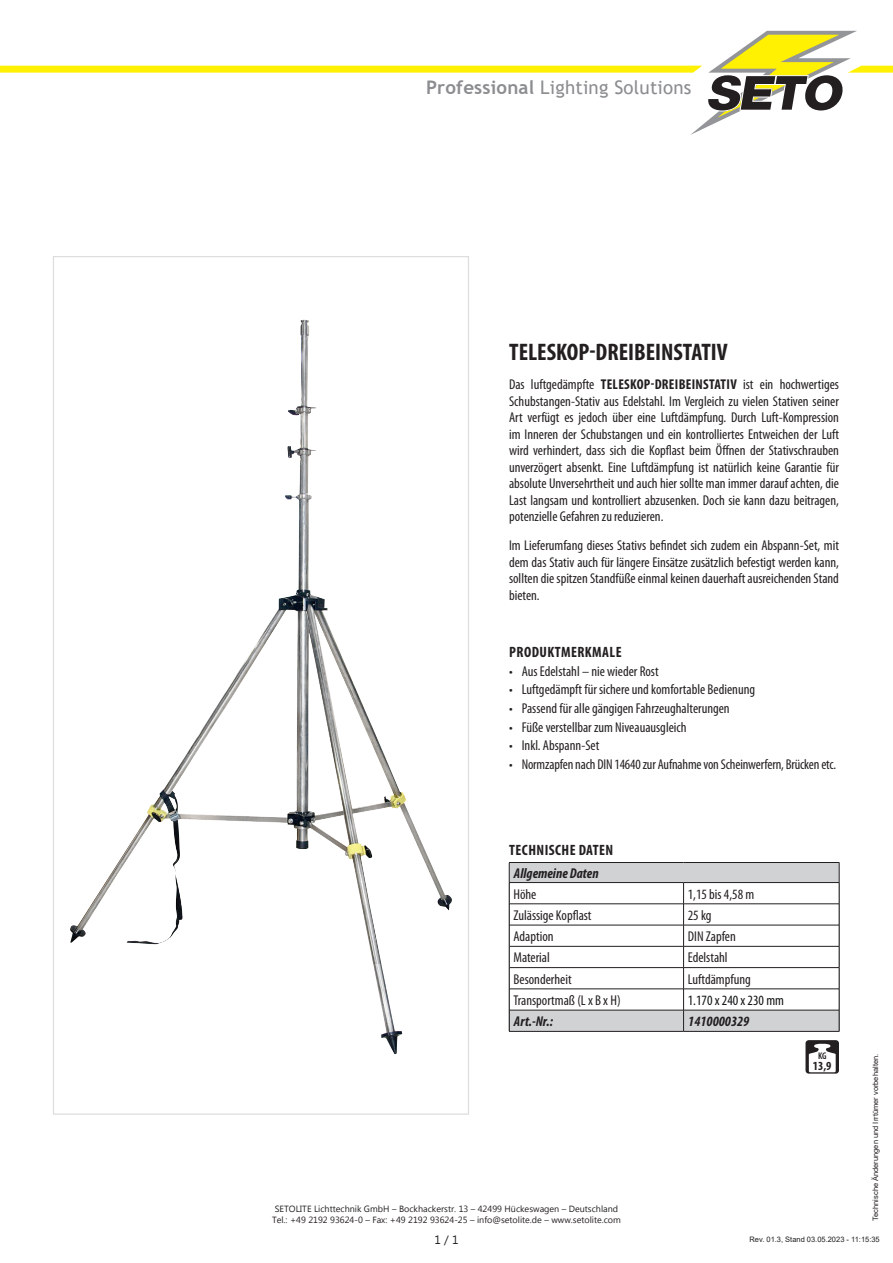
<style>
.page{position:relative;width:893px;height:1263px;background:#fff}
.page>*{position:absolute;margin:0;border:0;box-sizing:border-box;transform-origin:0 0}
.t1{font:700 condensed 24px "Myriad Pro";color:#231f20}
.t2{font:18.75px "Trebuchet MS";letter-spacing:.01em;color:#8b8d90}
.t3{font:700 condensed 15px "Myriad Pro";letter-spacing:.03em;color:#231f20}
.Inhalt_Tabelle{font:condensed 14.25px/16.5px "Myriad Pro";color:#231f20;text-align:justify}
.t4{font:italic 700 condensed 14.25px "Myriad Pro";color:#231f20}
.Inhalt_Tabelle-2{font:condensed 14.25px "Myriad Pro";color:#111314}
.t5{font:700 condensed 12.45px "Myriad Pro";color:#231f20}
.t6{font:12px "Lao UI";color:#231f20}
.t7{font:600 condensed 9.75px "Myriad Pro";color:#231f20}
.t8{font:9px/10.8px "Lao UI";color:#231f20;text-align:center}
.t9{font:7.5px "Arial";color:#231f20}
.s1{font-weight:700}
</style>
<div class="page">
<svg style="left:0;top:30px;width:893px;height:105px"></svg>
<hr style="left:509px;top:862px;width:175px;height:1px;background:#231f20">
<hr style="left:684px;top:862px;width:155px;height:1px;background:#231f20">
<hr style="left:509px;top:1031px;width:175px;height:1px;background:#231f20">
<hr style="left:684px;top:1031px;width:155px;height:1px;background:#231f20">
<svg style="left:509px;top:863px;width:331px;height:168px"></svg>
<img style="left:70px;top:320px;width:234px;height:625px">
<div style="left:806px;top:1041px;width:32px;height:32px;background:#231f20;border-radius:3px"></div>
<div style="left:805px;top:1040px;width:34px;height:33px;border:1px solid #231f20;border-radius:3px"></div>
<svg style="left:809px;top:1043px;width:27px;height:29px"></svg>
<h2 class="t2" style="left:426px;top:76px;width:267px"><span class="s1">Professional</span> Lighting Solutions</h2>
<p class="t1" style="left:509px;top:337px;width:220px">TELESKOP-DREIBEINSTATIV</p>
<p class="Inhalt_Tabelle" style="left:509px;top:376px;width:331px">Das luftgedämpfte <span class="s1">TELESKOP-DREIBEINSTATIV</span> ist ein hochwertiges Schubstangen-Stativ aus Edelstahl. Im Vergleich zu vielen Stativen seiner Art verfügt es jedoch über eine Luftdämpfung. Durch Luft-Kompression im Inneren der Schubstangen und ein kontrolliertes Entweichen der Luft wird verhindert, dass sich die Kopflast beim Öffnen der Stativschrauben unverzögert absenkt. Eine Luftdämpfung ist natürlich keine Garantie für absolute Unversehrtheit und auch hier sollte man immer darauf achten, die Last langsam und kontrolliert abzusenken. Doch sie kann dazu beitragen, potenzielle Gefahren zu reduzieren.</p>
<p class="Inhalt_Tabelle" style="left:509px;top:537px;width:331px">Im Lieferumfang dieses Stativs befindet sich zudem ein Abspann-Set, mit dem das Stativ auch für längere Einsätze zusätzlich befestigt werden kann, sollten die spitzen Standfüße einmal keinen dauerhaft ausreichenden Stand bieten.</p>
<p class="t3" style="left:509px;top:643px;width:114px">PRODUKTMERKMALE</p>
<p class="Inhalt_Tabelle" style="left:509px;top:662px;width:151px">• Aus Edelstahl – nie wieder Rost</p>
<p class="Inhalt_Tabelle" style="left:509px;top:681px;width:248px">• Luftgedämpft für sichere und komfortable Bedienung</p>
<p class="Inhalt_Tabelle" style="left:509px;top:700px;width:222px">• Passend für alle gängigen Fahrzeughalterungen</p>
<p class="Inhalt_Tabelle" style="left:509px;top:718px;width:179px">• Füße verstellbar zum Niveauausgleich</p>
<p class="Inhalt_Tabelle" style="left:509px;top:737px;width:92px">• Inkl. Abspann-Set</p>
<p class="Inhalt_Tabelle" style="left:509px;top:756px;width:329px">• Normzapfen nach DIN 14640 zur Aufnahme von Scheinwerfern, Brücken etc.</p>
<p class="t3" style="left:509px;top:840px;width:106px">TECHNISCHE DATEN</p>
<p class="t4" style="left:514px;top:864px;width:86px">Allgemeine Daten</p>
<p class="Inhalt_Tabelle" style="left:513px;top:885px;width:24px">Höhe</p>
<p class="Inhalt_Tabelle" style="left:688px;top:885px;width:68px">1,15 bis 4,58 m</p>
<p class="Inhalt_Tabelle" style="left:513px;top:907px;width:80px">Zulässige Kopflast</p>
<p class="Inhalt_Tabelle" style="left:688px;top:907px;width:25px">25 kg</p>
<p class="Inhalt_Tabelle" style="left:513px;top:928px;width:42px">Adaption</p>
<p class="Inhalt_Tabelle" style="left:688px;top:928px;width:50px">DIN Zapfen</p>
<p class="Inhalt_Tabelle" style="left:513px;top:949px;width:38px">Material</p>
<p class="Inhalt_Tabelle" style="left:688px;top:949px;width:41px">Edelstahl</p>
<p class="Inhalt_Tabelle" style="left:513px;top:970px;width:60px">Besonderheit</p>
<p class="Inhalt_Tabelle" style="left:688px;top:970px;width:64px">Luftdämpfung</p>
<p class="Inhalt_Tabelle" style="left:513px;top:992px;width:109px">Transportmaß (L x B x H)</p>
<p class="Inhalt_Tabelle-2" style="left:688px;top:991px;width:98px">1.170 x 240 x 230 mm</p>
<p class="t4" style="left:514px;top:1012px;width:40px">Art.-Nr.:</p>
<p class="t4" style="left:688px;top:1012px;width:63px">1410000329</p>
<p class="t7" style="left:818px;top:1050px;width:10px">KG</p>
<p class="t5" style="left:813px;top:1058px;width:20px">13,9</p>
<p class="t8" style="left:272px;top:1203px;width:350px">SETOLITE Lichttechnik GmbH – Bockhackerstr. 13 – 42499 Hückeswagen – Deutschland<br>Tel.: +49 2192 93624-0 – Fax: +49 2192 93624-25 – info@setolite.de – www.setolite.com</p>
<p class="t9" style="left:870px;top:1221px;width:168px;rotate:-90deg">Technische Änderungen und Irrtümer vorbehalten.</p>
<p class="t6" style="left:434px;top:1232px;width:26px">1 / 1</p>
<p class="t9" style="left:749px;top:1234px;width:132px">Rev. 01.3, Stand 03.05.2023 - 11:15:35</p>
</div>
